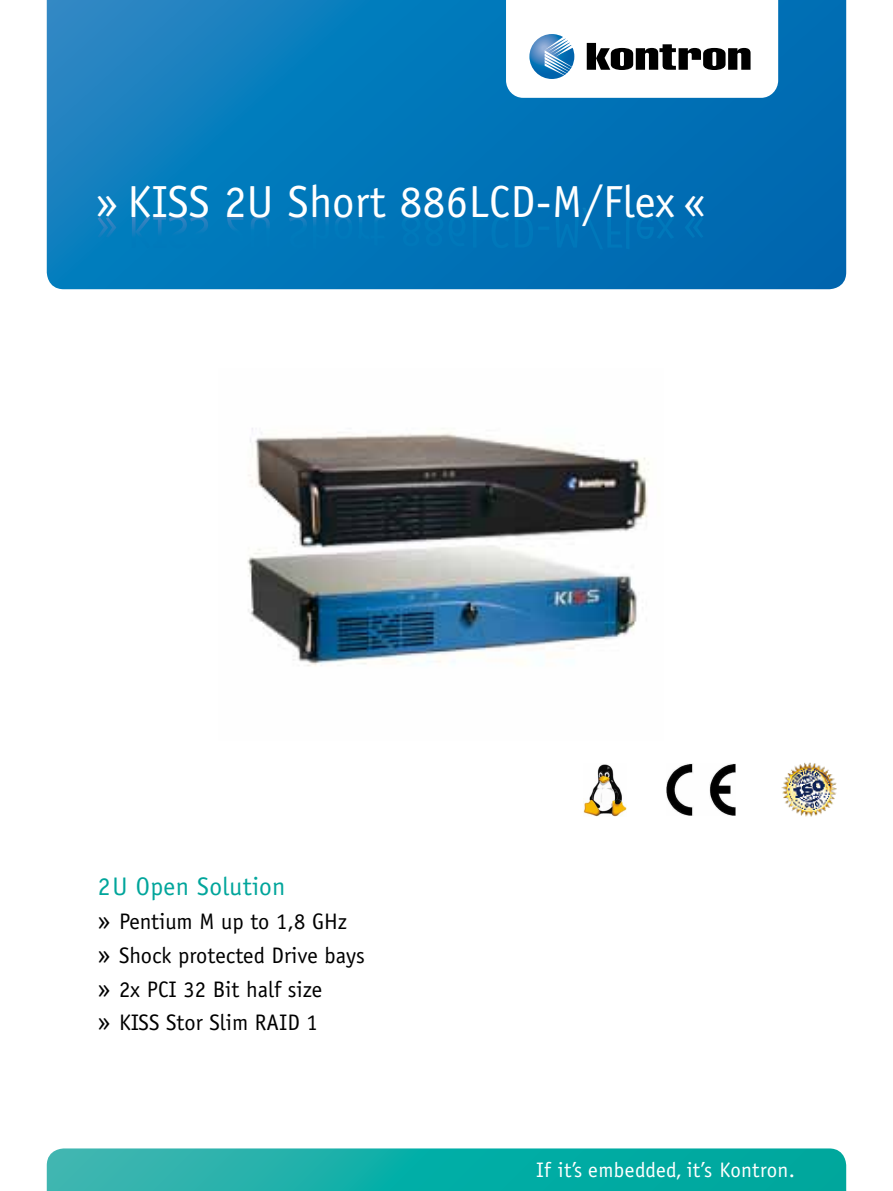
<style>
.page{position:relative;width:893px;height:1191px;background:#fff}
.page>*{position:absolute;margin:0;border:0;box-sizing:border-box;transform-origin:0 0}
.t1{font:45px "Officina Sans";letter-spacing:.01em;color:#fff}
.t2{font:25.5px "Officina Sans";letter-spacing:.015em;color:#00a59b}
.t3{font:22.5px/33.8px "Officina Sans";color:#000}
.t4{font:21px "Officina Sans";letter-spacing:.02em;color:#fff}
.s1{font-size:25.5px}
</style>
<div class="page">
<svg style="left:47px;top:0;width:799px;height:289px;background:#0676b9"></svg>
<svg style="left:506px;top:0;width:272px;height:98px"></svg>
<svg style="left:47px;top:1148px;width:799px;height:43px;background:#15afa7"></svg>
<img style="left:247px;top:428px;width:402px;height:238px">
<img style="left:583px;top:764px;width:44px;height:52px">
<img style="left:667px;top:763px;width:68px;height:52px">
<img style="left:781px;top:762px;width:56px;height:55px">
<h1 class="t1" style="left:96px;top:175px;width:611px">» KISS 2U Short 886LCD-M/Flex «</h1>
<p class="t2" style="left:98px;top:871px;width:189px">2U Open Solution</p>
<p class="t3" style="left:98px;top:904px;width:269px"><span class="s1">»</span> Pentium M up to 1,8 GHz<br><span class="s1">»</span> Shock protected Drive bays <span class="s1">»</span> 2x PCI 32 Bit half size<br><span class="s1">»</span> KISS Stor Slim RAID 1</p>
<p class="t4" style="left:536px;top:1157px;width:261px">If it’s embedded, it’s Kontron.</p>
</div>
